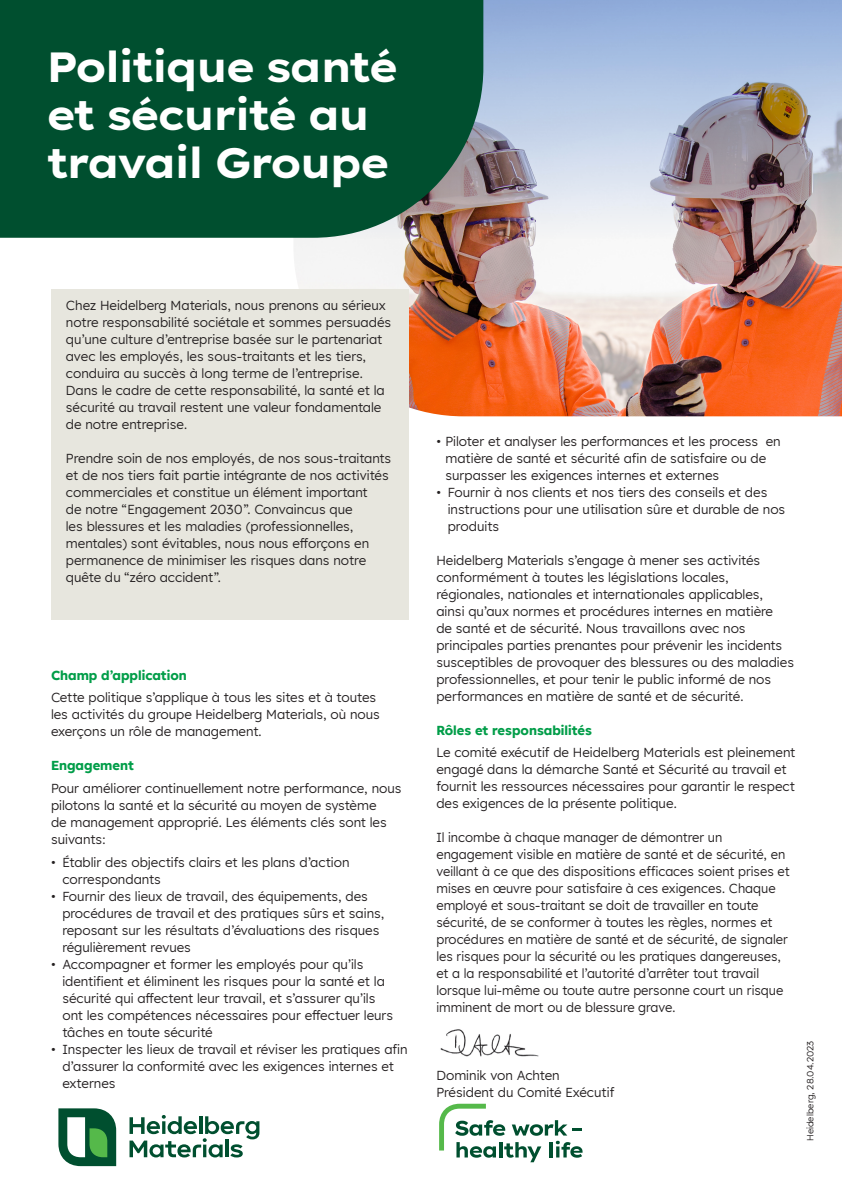
<style>
.page{position:relative;width:842px;height:1192px;background:#fff}
.page>*{position:absolute;margin:0;border:0;box-sizing:border-box;transform-origin:0 0}
.L2_Headline_Deep_Gre{font:700 42px "Lexend Exa HM";color:#fff}
.L5_Copy_Black{font:13px/17px "Lexend HM";color:#231f20}
.L5_Copy_Black-2{font:700 13px "Lexend HM";color:#009d48}
.L4_Cross_heading_Bla{font:700 13px "Lexend HM";color:#009d48}
.L5_Copy_Black-3{font:9px "Lexend HM";color:#231f20}
</style>
<div class="page">
<img style="left:294px;top:239px;width:548px;height:177px">
<img style="left:294px;top:0;width:548px;height:239px">
<div style="left:0;top:0;width:483px;height:238px;background:#004f2f"></div>
<svg style="left:439px;top:1104px;width:144px;height:58px"></svg>
<div style="left:51px;top:289px;width:357px;height:330px;background:#e7e6de"></div>
<img style="left:440px;top:1029px;width:99px;height:28px">
<svg style="left:58px;top:1108px;width:58px;height:58px"></svg>
<svg style="left:130px;top:1115px;width:129px;height:42px"></svg>
<p class="L2_Headline_Deep_Gre" style="left:48px;top:34px;width:350px">Politique santé</p>
<p class="L2_Headline_Deep_Gre" style="left:48px;top:82px;width:323px">et sécurité au</p>
<p class="L2_Headline_Deep_Gre" style="left:48px;top:130px;width:342px">travail Groupe</p>
<p class="L5_Copy_Black" style="left:66px;top:296px;width:327px">Chez Heidelberg Materials, nous prenons au sérieux notre responsabilité sociétale et sommes persuadés qu’une culture d’entreprise basée sur le partenariat avec les employés, les sous-traitants et les tiers, conduira au succès à long terme de l’entreprise.<br>Dans le cadre de cette responsabilité, la santé et la sécurité au travail restent une valeur fondamentale de notre entreprise.</p>
<p class="L5_Copy_Black" style="left:66px;top:449px;width:327px">Prendre soin de nos employés, de nos sous-traitants et de nos tiers fait partie intégrante de nos activités commerciales et constitue un élément important<br>de notre “Engagement 2030”. Convaincus que<br>les blessures et les maladies (professionnelles, mentales) sont évitables, nous nous efforçons en permanence de minimiser les risques dans notre quête du “zéro accident”.</p>
<p class="L4_Cross_heading_Bla" style="left:51px;top:664px;width:137px">Champ d’application</p>
<p class="L5_Copy_Black" style="left:51px;top:688px;width:330px">Cette politique s’applique à tous les sites et à toutes les activités du groupe Heidelberg Materials, où nous exerçons un rôle de management.</p>
<p class="L5_Copy_Black-2" style="left:51px;top:755px;width:84px">Engagement</p>
<p class="L5_Copy_Black" style="left:51px;top:779px;width:352px">Pour améliorer continuellement notre performance, nous pilotons la santé et la sécurité au moyen de système<br>de management approprié. Les éléments clés sont les suivants:</p>
<p class="L5_Copy_Black" style="left:62px;top:853px;width:289px;text-indent:-11px">• Établir des objectifs clairs et les plans d’action correspondants</p>
<p class="L5_Copy_Black" style="left:62px;top:887px;width:324px;text-indent:-11px">• Fournir des lieux de travail, des équipements, des procédures de travail et des pratiques sûrs et sains, reposant sur les résultats d’évaluations des risques régulièrement revues</p>
<p class="L5_Copy_Black" style="left:62px;top:955px;width:332px;text-indent:-11px">• Accompagner et former les employés pour qu’ils identifient et éliminent les risques pour la santé et la sécurité qui affectent leur travail, et s’assurer qu’ils ont les compétences nécessaires pour effectuer leurs tâches en toute sécurité</p>
<p class="L5_Copy_Black" style="left:62px;top:1040px;width:347px;text-indent:-11px">• Inspecter les lieux de travail et réviser les pratiques afin d’assurer la conformité avec les exigences internes et externes</p>
<p class="L5_Copy_Black" style="left:445px;top:432px;width:337px;text-indent:-9px">• Piloter et analyser les performances et les process en matière de santé et sécurité afin de satisfaire ou de surpasser les exigences internes et externes</p>
<p class="L5_Copy_Black" style="left:448px;top:483px;width:339px;text-indent:-11px">• Fournir à nos clients et nos tiers des conseils et des instructions pour une utilisation sûre et durable de nos produits</p>
<p class="L5_Copy_Black" style="left:436px;top:551px;width:359px">Heidelberg Materials s’engage à mener ses activités conformément à toutes les législations locales, régionales, nationales et internationales applicables, ainsi qu’aux normes et procédures internes en matière<br>de santé et de sécurité. Nous travaillons avec nos principales parties prenantes pour prévenir les incidents susceptibles de provoquer des blessures ou des maladies professionnelles, et pour tenir le public informé de nos performances en matière de santé et de sécurité.</p>
<p class="L5_Copy_Black-2" style="left:436px;top:719px;width:157px">Rôles et responsabilités</p>
<p class="L5_Copy_Black" style="left:436px;top:743px;width:361px">Le comité exécutif de Heidelberg Materials est pleinement engagé dans la démarche Santé et Sécurité au travail et fournit les ressources nécessaires pour garantir le respect des exigences de la présente politique.</p>
<p class="L5_Copy_Black" style="left:436px;top:828px;width:355px">Il incombe à chaque manager de démontrer un engagement visible en matière de santé et de sécurité, en veillant à ce que des dispositions efficaces soient prises et mises en œuvre pour satisfaire à ces exigences. Chaque employé et sous-traitant se doit de travailler en toute sécurité, de se conformer à toutes les règles, normes et procédures en matière de santé et de sécurité, de signaler les risques pour la sécurité ou les pratiques dangereuses, et a la responsabilité et l’autorité d’arrêter tout travail lorsque lui-même ou toute autre personne court un risque imminent de mort ou de blessure grave.</p>
<p class="L5_Copy_Black" style="left:436px;top:1066px;width:125px">Dominik von Achten</p>
<p class="L5_Copy_Black" style="left:436px;top:1083px;width:180px">Président du Comité Exécutif</p>
<p class="L5_Copy_Black-3" style="left:804px;top:1141px;width:102px;rotate:-90deg">Heidelberg, 28.04.2023</p>
</div>
